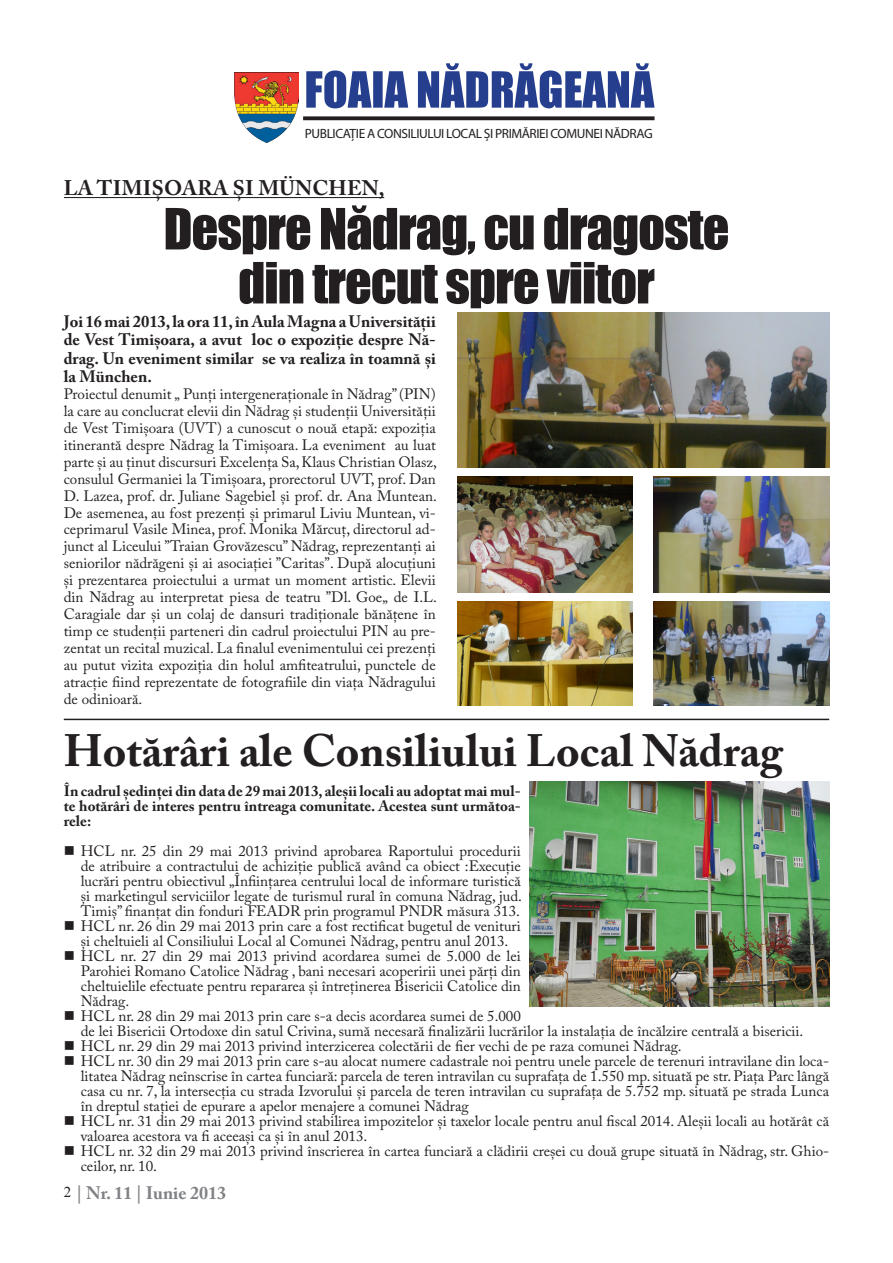
<style>
.page{position:relative;width:893px;height:1263px;background:#fff}
.page>*{position:absolute;margin:0;border:0;box-sizing:border-box;transform-origin:0 0}
.titlu_mare{font:52.5px/54px "Impact";letter-spacing:-.02em;color:#231f20;text-align:center}
.text{font:700 45px "Adobe Caslon Pro";color:#231f20}
.text-2{font:700 21px "Adobe Caslon Pro";letter-spacing:.015em;color:#231f20}
.t1{font:700 18px "Adobe Caslon Pro";color:#808285}
.text-3{font:700 16.5px/18.5px "Adobe Caslon Pro";color:#231f20;text-align:justify}
.text-4{font:15px/17px "Adobe Caslon Pro";color:#231f20;text-align:justify}
.text-5{font:700 15px/15px "Adobe Caslon Pro";color:#231f20;text-align:justify}
.t2{font:15px "Times New Roman";color:#231f20}
.t3{font:13.5px "Myriad Pro";letter-spacing:-.03em;color:#231f20}
</style>
<div class="page">
<svg style="left:303px;top:116px;width:351px;height:4px"></svg>
<img style="left:235px;top:72px;width:63px;height:70px">
<svg style="left:306px;top:63px;width:349px;height:45px"></svg>
<hr style="left:64px;top:197px;width:320px;height:1px;background:#231f20">
<img style="left:457px;top:313px;width:372px;height:155px">
<img style="left:457px;top:476px;width:175px;height:117px">
<img style="left:654px;top:476px;width:175px;height:117px">
<img style="left:457px;top:601px;width:175px;height:105px">
<img style="left:654px;top:601px;width:175px;height:105px">
<hr style="left:64px;top:719px;width:765px;height:1px;background:#231f20">
<img style="left:529px;top:782px;width:300px;height:224px">
<p class="t3" style="left:305px;top:126px;width:349px">PUBLICAȚIE A CONSILIULUI LOCAL ȘI PRIMĂRIEI COMUNEI NĂDRAG</p>
<p class="text-2" style="left:64px;top:176px;width:322px">LA TIMIȘOARA ȘI MÜNCHEN,</p>
<p class="titlu_mare" style="left:163px;top:200px;width:567px">Despre Nădrag, cu dragoste din trecut spre viitor</p>
<p class="text-3" style="left:64px;top:312px;width:374px">Joi 16 mai 2013, la ora 11, în Aula Magna a Universității de Vest Timişoara, a avut loc o expoziție despre Nă&shy;drag. Un eveniment similar se va realiza în toamnă și la München.</p>
<p class="text-4" style="left:64px;top:385px;width:375px">Proiectul denumit „ Punţi intergeneraţionale în Nădrag” (PIN) la care au conclucrat elevii din Nădrag și studenții Universității de Vest Timișoara (UVT) a cunoscut o nouă etapă: expoziția itinerantă despre Nădrag la Timișoara. La eveniment au luat parte și au ținut discursuri Excelența Sa, Klaus Christian Olasz, consulul Germaniei la Timișoara, prorectorul UVT, prof. Dan D. Lazea, prof. dr. Juliane Sagebiel și prof. dr. Ana Muntean.<br>De asemenea, au fost prezenți și primarul Liviu Muntean, vi&shy;ceprimarul Vasile Minea, prof. Monika Mărcuț, directorul ad&shy;junct al Liceului ”Traian Grovăzescu” Nădrag, reprezentanți ai seniorilor nădrăgeni și ai asociației ”Caritas”. După alocuțiuni și prezentarea proiectului a urmat un moment artistic. Elevii din Nădrag au interpretat piesa de teatru ”Dl. Goe„ de I.L.<br>Caragiale dar și un colaj de dansuri tradiționale bănățene în timp ce studenții parteneri din cadrul proiectului PIN au pre&shy;zentat un recital muzical. La finalul evenimentului cei prezenți au putut vizita expoziția din holul amfiteatrului, punctele de atracție fiind reprezentate de fotografiile din viața Nădragului de odinioară.</p>
<p class="text" style="left:64px;top:724px;width:721px">Hotărâri ale Consiliului Local Nădrag</p>
<p class="text-5" style="left:64px;top:783px;width:459px">În cadrul ședinței din data de 29 mai 2013, aleșii locali au adoptat mai mul&shy;te hotărâri de interes pentru întreaga comunitate. Acestea sunt următoa&shy;rele:</p>
<p class="text-4" style="left:81px;top:843px;width:443px;line-height:15px">HCL nr. 25 din 29 mai 2013 privind aprobarea Raportului procedurii de atribuire a contractului de achiziţie publică având ca obiect :Execuţie lucrări pentru obiectivul „Înfiinţarea centrului local de informare turistică şi marketingul serviciilor legate de turismul rural în comuna Nădrag, jud.<br>Timiş” finanţat din fonduri FEADR prin programul PNDR măsura 313.</p>
<p class="text-4" style="left:81px;top:918px;width:442px;line-height:15px">HCL nr. 26 din 29 mai 2013 prin care a fost rectificat bugetul de venituri şi cheltuieli al Consiliului Local al Comunei Nădrag, pentru anul 2013.</p>
<p class="text-4" style="left:81px;top:948px;width:442px;line-height:15px">HCL nr. 27 din 29 mai 2013 privind acordarea sumei de 5.000 de lei Parohiei Romano Catolice Nădrag , bani necesari acoperirii unei părţi din cheltuielile efectuate pentru repararea şi întreţinerea Bisericii Catolice din Nădrag.</p>
<p class="text-4" style="left:81px;top:1008px;width:724px;line-height:15px">HCL nr. 28 din 29 mai 2013 prin care s-a decis acordarea sumei de 5.000<br>de lei Bisericii Ortodoxe din satul Crivina, sumă necesară finalizării lucrărilor la instalaţia de încălzire centrală a bisericii.</p>
<p class="text-4" style="left:81px;top:1037px;width:602px">HCL nr. 29 din 29 mai 2013 privind interzicerea colectării de fier vechi de pe raza comunei Nădrag.</p>
<p class="text-4" style="left:81px;top:1053px;width:750px;line-height:15px">HCL nr. 30 din 29 mai 2013 prin care s-au alocat numere cadastrale noi pentru unele parcele de terenuri intravilane din loca&shy;litatea Nădrag neînscrise în cartea funciară: parcela de teren intravilan cu suprafaţa de 1.550 mp. situată pe str. Piaţa Parc lângă casa cu nr. 7, la intersecţia cu strada Izvorului și parcela de teren intravilan cu suprafaţa de 5.752 mp. situată pe strada Lunca în dreptul staţiei de epurare a apelor menajere a comunei Nădrag</p>
<p class="text-4" style="left:81px;top:1113px;width:750px;line-height:15px">HCL nr. 31 din 29 mai 2013 privind stabilirea impozitelor şi taxelor locale pentru anul fiscal 2014. Aleșii locali au hotărât că valoarea acestora va fi aceeași ca și în anul 2013.</p>
<p class="text-4" style="left:81px;top:1143px;width:750px;line-height:15px">HCL nr. 32 din 29 mai 2013 privind înscrierea în cartea funciară a clădirii creșei cu două grupe situată în Nădrag, str. Ghio&shy;ceilor, nr. 10.</p>
<p class="t2" style="left:64px;top:1182px;width:9px">2</p>
<p class="t1" style="left:76px;top:1182px;width:152px">| Nr. 11 | Iunie 2013</p>
</div>
